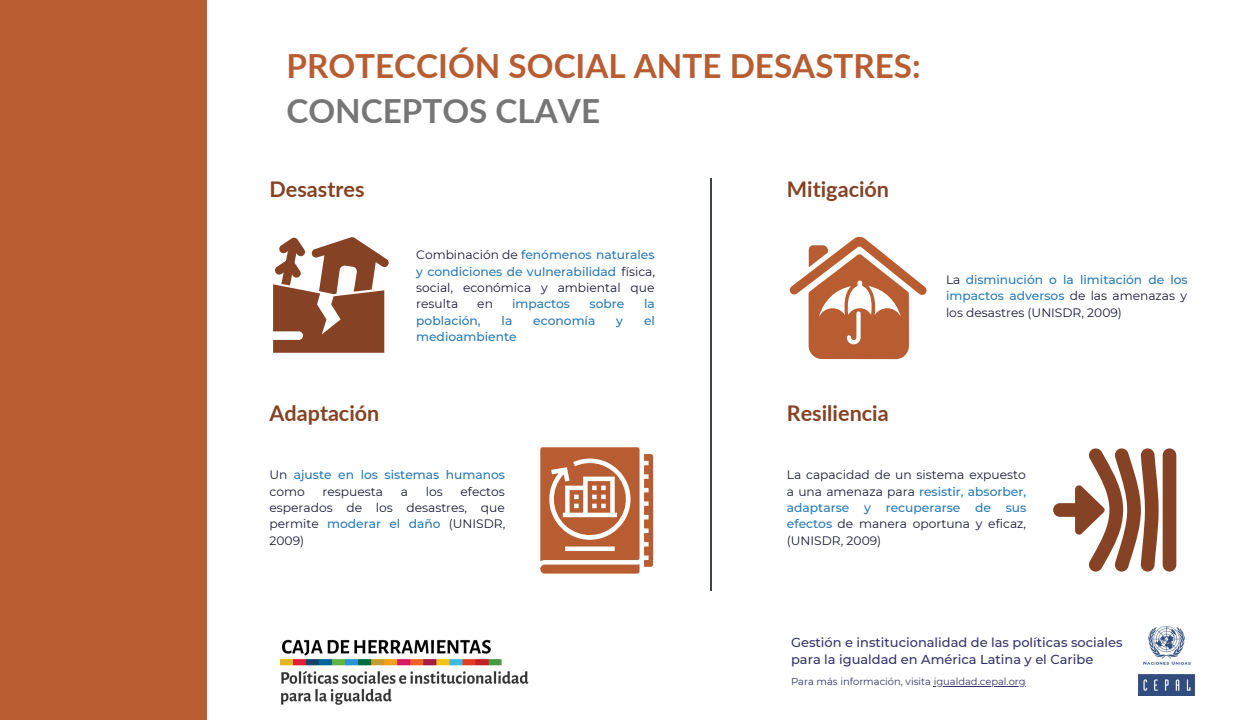
<style>
.page{position:relative;width:1260px;height:720px;background:#fff}
.page>*{position:absolute;margin:0;border:0;box-sizing:border-box;transform-origin:0 0}
.t1{font:700 33.25px "Lato";color:#b85c32}
.t2{font:700 33.25px "Lato";color:#777677}
.t3{font:700 21.5px "Lato";color:#854224}
.t4{font:500 13px "Montserrat";color:#33346a}
.t5{font:12.25px/16.2px "Montserrat";color:#1b1b38;text-align:justify}
.t6{font:500 12.25px/16.2px "Montserrat";color:#287ab8}
.t7{font:10px "Montserrat";color:#33346a}
.s1{font-weight:500;color:#287ab8}
.s2{font-weight:400;color:#1b1b38}
</style>
<div class="page">
<div style="left:0;top:0;width:206px;height:720px;background:#b85c32"></div>
<img style="left:1138px;top:626px;width:56px;height:70px">
<hr style="left:710px;top:179px;width:2px;height:412px;background:#3d434b">
<img style="left:280px;top:639px;width:249px;height:66px">
<svg style="left:273px;top:237px;width:116px;height:116px"></svg>
<svg style="left:789px;top:237px;width:138px;height:122px"></svg>
<svg style="left:540px;top:447px;width:113px;height:127px"></svg>
<svg style="left:1053px;top:448px;width:106px;height:124px"></svg>
<div style="left:1163px;top:448px;width:13px;height:124px;background:#854224;border-radius:7px"></div>
<hr style="left:934px;top:686px;width:92px;height:1px;background:#33346a">
<p class="t1" style="left:286px;top:45px;width:636px">PROTECCIÓN SOCIAL ANTE DESASTRES:</p>
<p class="t2" style="left:286px;top:90px;width:315px">CONCEPTOS CLAVE</p>
<p class="t3" style="left:270px;top:176px;width:96px">Desastres</p>
<p class="t5" style="left:416px;top:247px;width:240px">Combinación de <span class="s1">fenómenos naturales y condiciones de vulnerabilidad</span> física, social, económica y ambiental que resulta</p>
<p class="t5" style="left:477px;top:296px;width:17px">en</p>
<p class="t6" style="left:512px;top:296px;width:60px">impactos</p>
<p class="t6" style="left:590px;top:296px;width:36px">sobre</p>
<p class="t6" style="left:644px;top:296px;width:12px">la</p>
<p class="t6" style="left:416px;top:312px;width:66px">población,</p>
<p class="t6" style="left:502px;top:312px;width:12px">la</p>
<p class="t6" style="left:533px;top:312px;width:64px">economía</p>
<p class="t6" style="left:616px;top:312px;width:8px">y</p>
<p class="t6" style="left:644px;top:312px;width:12px">el</p>
<p class="t6" style="left:416px;top:329px;width:102px">medioambiente</p>
<p class="t3" style="left:787px;top:175px;width:104px">Mitigación</p>
<p class="t3" style="left:270px;top:399px;width:111px">Adaptación</p>
<p class="t3" style="left:787px;top:399px;width:103px">Resiliencia</p>
<p class="t6" style="left:946px;top:271px;width:243px;text-align:justify"><span class="s2">La</span> disminución o la limitación de los impactos adversos <span class="s2">de las amenazas y los desastres (UNISDR, 2009)</span></p>
<p class="t6" style="left:270px;top:467px;width:237px"><span class="s2">Un</span> ajuste en los sistemas humanos <span class="s2">como</span></p>
<p class="t5" style="left:270px;top:483px;width:237px;text-indent:191px">efectos esperados de los desastres, que permite <span class="s1">moderar el daño</span> (UNISDR, 2009)</p>
<p class="t5" style="left:323px;top:483px;width:62px">respuesta</p>
<p class="t5" style="left:401px;top:483px;width:9px">a</p>
<p class="t5" style="left:426px;top:483px;width:18px">los</p>
<p class="t5" style="left:787px;top:467px;width:241px">La capacidad de un sistema expuesto a una amenaza para <span class="s1">resistir, absorber, adaptarse y recuperarse de sus efectos</span> de manera oportuna y eficaz, (UNISDR, 2009)</p>
<p class="t4" style="left:791px;top:634px;width:333px">Gestión e institucionalidad de las políticas sociales</p>
<p class="t4" style="left:791px;top:652px;width:304px">para la igualdad en América Latina y el Caribe</p>
<p class="t7" style="left:791px;top:675px;width:236px">Para más información, visita igualdad.cepal.org</p>
</div>
